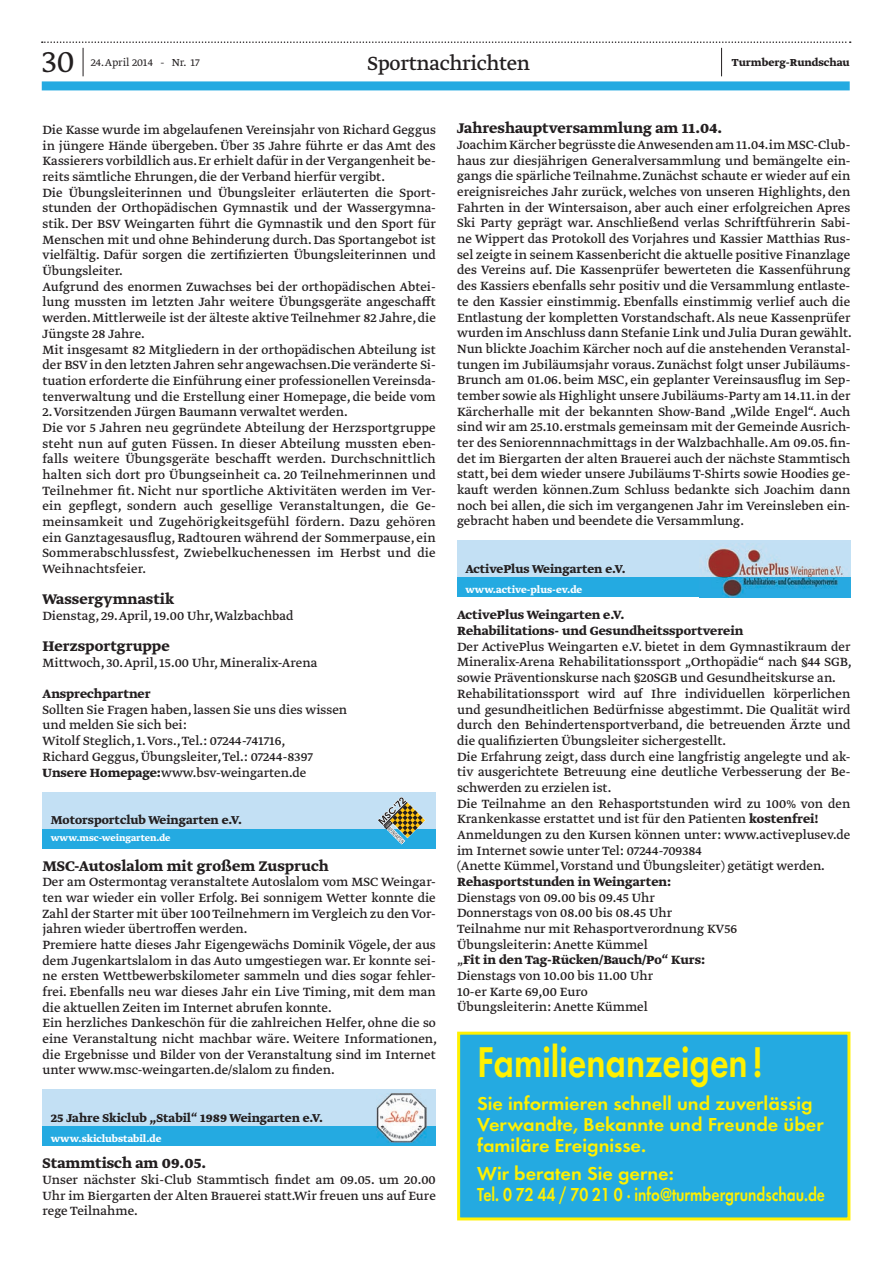
<style>
.page{position:relative;width:893px;height:1263px;background:#fff}
.page>*{position:absolute;margin:0;border:0;box-sizing:border-box;transform-origin:0 0}
.t1{font:44.7px "Futura Dem";color:#fff101;scale:.81 1}
.t2{font:300 36px "Greta Text Std";color:#231f20}
.t3{font:22.5px "Greta Text Std";letter-spacing:-.015em;color:#231f20}
.t4{font:19.5px/21px "Futura Dem";color:#fff101;scale:1.04 1}
.t5{font:16.5px "Greta Text Std Bold Min";color:#231f20}
.t6{font:700 16.5px "Greta Text Std";color:#231f20}
.t7{font:14.1px/15.8px "Greta Text Std";color:#231f20}
.t8{font:700 14.1px/15.8px "Greta Text Std";color:#231f20}
.t9{font:700 13.5px "Greta Text Std";color:#231f20}
.t10{font:300 12px "Greta Text Std";color:#231f20}
.t11{font:700 12px "Greta Text Std";color:#231f20}
.t12{font:700 11.25px "Greta Text Std";color:#fff}
.t13{font:700 10.5px "Greta Text Std";color:#fff}
.s1{font-weight:700}
.s2{font-family:"Greta Text Std Bold Min";font-weight:400}
</style>
<div class="page">
<div style="left:42px;top:81px;width:808px;height:9px;background:#24aae1"></div>
<svg style="left:42px;top:41px;width:809px;height:35px"></svg>
<div style="left:43px;top:792px;width:393px;height:56px;background:#c3e0f4"></div>
<div style="left:43px;top:828px;width:393px;height:20px;background:#24aae1"></div>
<svg style="left:377px;top:797px;width:49px;height:48px"></svg>
<div style="left:43px;top:1089px;width:393px;height:57px;background:#c3e0f4"></div>
<div style="left:43px;top:1126px;width:393px;height:20px;background:#24aae1"></div>
<img style="left:376px;top:1094px;width:50px;height:48px">
<div style="left:457px;top:540px;width:393px;height:57px;background:#c3e0f4"></div>
<div style="left:457px;top:577px;width:393px;height:20px;background:#24aae1"></div>
<img style="left:705px;top:548px;width:138px;height:49px">
<div style="left:459px;top:1033px;width:390px;height:186px;background:#24aae1"></div>
<div style="left:457px;top:1032px;width:393px;height:188px;border:3px solid #fff101"></div>
<h2 class="t2" style="left:42px;top:41px;width:34px">30</h2>
<p class="t10" style="left:91px;top:56px;width:110px">24. April 2014 - Nr. 17</p>
<h3 class="t3" style="left:368px;top:54px;width:164px">Sportnachrichten</h3>
<p class="t11" style="left:732px;top:56px;width:119px">Turmberg-Rundschau</p>
<p class="t7" style="left:43px;top:123px;width:395px">Die Kasse wurde im abgelaufenen Vereinsjahr von Richard Geggus in jü ngere Hände ü bergeben. Über 35 Jahre fü hrte er das Amt des Kassierers vorbildlich aus. Er erhielt dafü r in der Vergangenheit be&shy;reits sämtliche Ehrungen, die der Verband hierfü r vergibt.<br>Die Übungsleiterinnen und Übungsleiter erläuterten die Sport&shy;stunden der Orthopädischen Gymnastik und der Wassergymna&shy;stik. Der BSV Weingarten fü hrt die Gymnastik und den Sport fü r Menschen mit und ohne Behinderung durch. Das Sportangebot ist vielfältig. Dafü r sorgen die zertifizierten Übungsleiterinnen und Übungsleiter.<br>Aufgrund des enormen Zuwachses bei der orthopädischen Abtei&shy;lung mussten im letzten Jahr weitere Übungsgeräte angeschafft werden. Mittlerweile ist der älteste aktive Teilnehmer 82 Jahre, die Jü ngste 28 Jahre.<br>Mit insgesamt 82 Mitgliedern in der orthopädischen Abteilung ist der BSV in den letzten Jahren sehr angewachsen.Die veränderte Si&shy;tuation erforderte die Einfü hrung einer professionellen Vereinsda&shy;tenverwaltung und die Erstellung einer Homepage, die beide vom</p>
<p class="t7" style="left:43px;top:405px;width:395px">2. Vorsitzenden Jü rgen Baumann verwaltet werden.<br>Die vor 5 Jahren neu gegrü ndete Abteilung der Herzsportgruppe steht nun auf guten Fü ssen. In dieser Abteilung mussten eben&shy;falls weitere Übungsgeräte beschafft werden. Durchschnittlich halten sich dort pro Übungseinheit ca. 20 Teilnehmerinnen und Teilnehmer fit. Nicht nur sportliche Aktivitäten werden im Ver&shy;ein gepflegt, sondern auch gesellige Veranstaltungen, die Ge&shy;meinsamkeit und Zugehörigkeitsgefü hl fördern. Dazu gehören ein Ganztagesausflug, Radtouren während der Sommerpause, ein Sommerabschlussfest, Zwiebelkuchenessen im Herbst und die Weihnachtsfeier.</p>
<p class="t5" style="left:43px;top:589px;width:133px">Wassergymnastik</p>
<p class="t7" style="left:43px;top:608px;width:253px">Dienstag, 29. April, 19.00 Uhr, Walzbachbad</p>
<p class="t5" style="left:43px;top:636px;width:129px">Herzsportgruppe</p>
<p class="t7" style="left:43px;top:655px;width:276px">Mittwoch, 30. April, 15.00 Uhr, Mineralix-Arena</p>
<p class="t8" style="left:43px;top:687px;width:110px">Ansprechpartner</p>
<p class="t7" style="left:43px;top:702px;width:306px">Sollten Sie Fragen haben, lassen Sie uns dies wissen und melden Sie sich bei:<br>Witolf Steglich, 1. Vors., Tel.: 07244-741716,<br>Richard Geggus, Übungsleiter, Tel.: 07244-8397<br><span class="s1">Unsere Homepage:</span>www.bsv-weingarten.de</p>
<p class="t9" style="left:51px;top:812px;width:193px">Motorsportclub Weingarten e.V.</p>
<p class="t13" style="left:51px;top:832px;width:121px">www.msc-weingarten.de</p>
<p class="t5" style="left:43px;top:856px;width:288px">MSC-Autoslalom mit großem Zuspruch</p>
<p class="t7" style="left:43px;top:875px;width:396px">Der am Ostermontag veranstaltete Autoslalom vom MSC Weingar&shy;ten war wieder ein voller Erfolg. Bei sonnigem Wetter konnte die Zahl der Starter mit ü ber 100 Teilnehmern im Vergleich zu den Vor&shy;jahren wieder ü bertroffen werden.<br>Premiere hatte dieses Jahr Eigengewächs Dominik Vögele, der aus dem Jugenkartslalom in das Auto umgestiegen war. Er konnte sei&shy;ne ersten Wettbewerbskilometer sammeln und dies sogar fehler&shy;frei. Ebenfalls neu war dieses Jahr ein Live Timing, mit dem man die aktuellen Zeiten im Internet abrufen konnte.<br>Ein herzliches Dankeschön fü r die zahlreichen Helfer, ohne die so eine Veranstaltung nicht machbar wäre. Weitere Informationen, die Ergebnisse und Bilder von der Veranstaltung sind im Internet unter www.msc-weingarten.de/slalom zu finden.</p>
<p class="t9" style="left:51px;top:1110px;width:274px">25 Jahre Skiclub „Stabil“ 1989 Weingarten e.V.</p>
<p class="t12" style="left:51px;top:1132px;width:112px">www.skiclubstabil.de</p>
<p class="t6" style="left:43px;top:1154px;width:165px">Stammtisch am 09.05<span class="s2">.</span></p>
<p class="t7" style="left:43px;top:1173px;width:395px;text-align:justify">Unser nächster Ski-Club Stammtisch findet am 09.05. um 20.00<br>Uhr im Biergarten der Alten Brauerei statt.Wir freuen uns auf Eure rege Teilnahme.</p>
<p class="t5" style="left:457px;top:119px;width:267px">Jahreshauptversammlung am 11.04.</p>
<p class="t7" style="left:457px;top:138px;width:396px;text-align:justify">Joachim Kärcher begrü sste die Anwesenden am 11.04.im MSC-Club&shy;haus zur diesjährigen Generalversammlung und bemängelte ein&shy;gangs die spärliche Teilnahme. Zunächst schaute er wieder auf ein ereignisreiches Jahr zurü ck, welches von unseren Highlights, den Fahrten in der Wintersaison, aber auch einer erfolgreichen Apres Ski Party geprägt war. Anschließend verlas Schriftfü hrerin Sabi&shy;ne Wippert das Protokoll des Vorjahres und Kassier Matthias Rus&shy;sel zeigte in seinem Kassenbericht die aktuelle positive Finanzlage des Vereins auf. Die Kassenprü fer bewerteten die Kassenfü hrung des Kassiers ebenfalls sehr positiv und die Versammlung entlaste&shy;te den Kassier einstimmig. Ebenfalls einstimmig verlief auch die Entlastung der kompletten Vorstandschaft. Als neue Kassenprü fer wurden im Anschluss dann Stefanie Link und Julia Duran gewählt.<br>Nun blickte Joachim Kärcher noch auf die anstehenden Veranstal&shy;tungen im Jubiläumsjahr voraus. Zunächst folgt unser Jubiläums-Brunch am 01.06. beim MSC, ein geplanter Vereinsausflug im Sep&shy;tember sowie als Highlight unsere Jubiläums-Party am 14.11. in der Kärcherhalle mit der bekannten Show-Band „Wilde Engel“. Auch sind wir am 25.10. erstmals gemeinsam mit der Gemeinde Ausrich&shy;ter des Seniorennnachmittags in der Walzbachhalle. Am 09.05. fin&shy;det im Biergarten der alten Brauerei auch der nächste Stammtisch statt, bei dem wieder unsere Jubiläums T-Shirts sowie Hoodies ge&shy;kauft werden können.Zum Schluss bedankte sich Joachim dann noch bei allen, die sich im vergangenen Jahr im Vereinsleben ein&shy;gebracht haben und beendete die Versammlung.</p>
<p class="t9" style="left:465px;top:561px;width:162px">ActivePlus Weingarten e.V.</p>
<p class="t12" style="left:465px;top:583px;width:118px">www.active-plus-ev.de</p>
<p class="t8" style="left:457px;top:608px;width:288px">ActivePlus Weingarten e.V.<br>Rehabilitations- und Gesundheitssportverein</p>
<p class="t7" style="left:457px;top:639px;width:396px">Der ActivePlus Weingarten e.V. bietet in dem Gymnastikraum der Mineralix-Arena Rehabilitationssport „Orthopädie“ nach §44 SGB, sowie Präventionskurse nach §20SGB und Gesundheitskurse an.<br>Rehabilitationssport wird auf Ihre individuellen körperlichen und gesundheitlichen Bedü rfnisse abgestimmt. Die Qualität wird durch den Behindertensportverband, die betreuenden Ärzte und die qualifizierten Übungsleiter sichergestellt.<br>Die Erfahrung zeigt, dass durch eine langfristig angelegte und ak&shy;tiv ausgerichtete Betreuung eine deutliche Verbesserung der Be&shy;schwerden zu erzielen ist.<br>Die Teilnahme an den Rehasportstunden wird zu 100% von den Krankenkasse erstattet und ist fü r den Patienten <span class="s1">kostenfrei!<br></span>Anmeldungen zu den Kursen können unter: www.activeplusev.de im Internet sowie unter Tel: 07244-709384<br>(Anette Kü mmel, Vorstand und Übungsleiter) getätigt werden.</p>
<p class="t8" style="left:457px;top:874px;width:216px">Rehasportstunden in Weingarten:</p>
<p class="t7" style="left:457px;top:890px;width:282px">Dienstags von 09.00 bis 09.45 Uhr<br>Donnerstags von 08.00 bis 08.45 Uhr Teilnahme nur mit Rehasportverordnung KV56<br>Übungsleiterin: Anette Kü mmel<br>„<span class="s1">Fit in den Tag-Rü cken/Bauch/Po“ Kurs:<br></span>Dienstags von 10.00 bis 11.00 Uhr<br>10-er Karte 69,00 Euro<br>Übungsleiterin: Anette Kü mmel</p>
<h1 class="t1" style="left:477px;top:1029px;width:353px">Familienanzeigen !</h1>
<h3 class="t4" style="left:477px;top:1092px;width:335px">Sie informieren schnell und zuverlässig<br>Verwandte, Bekannte und Freunde über familäre Ereignisse.</h3>
<h3 class="t4" style="left:477px;top:1161px;width:336px">Wir beraten Sie gerne:<br>Tel. 0 72 44 / 70 21 0 · info@turmbergrundschau.de</h3>
</div>
